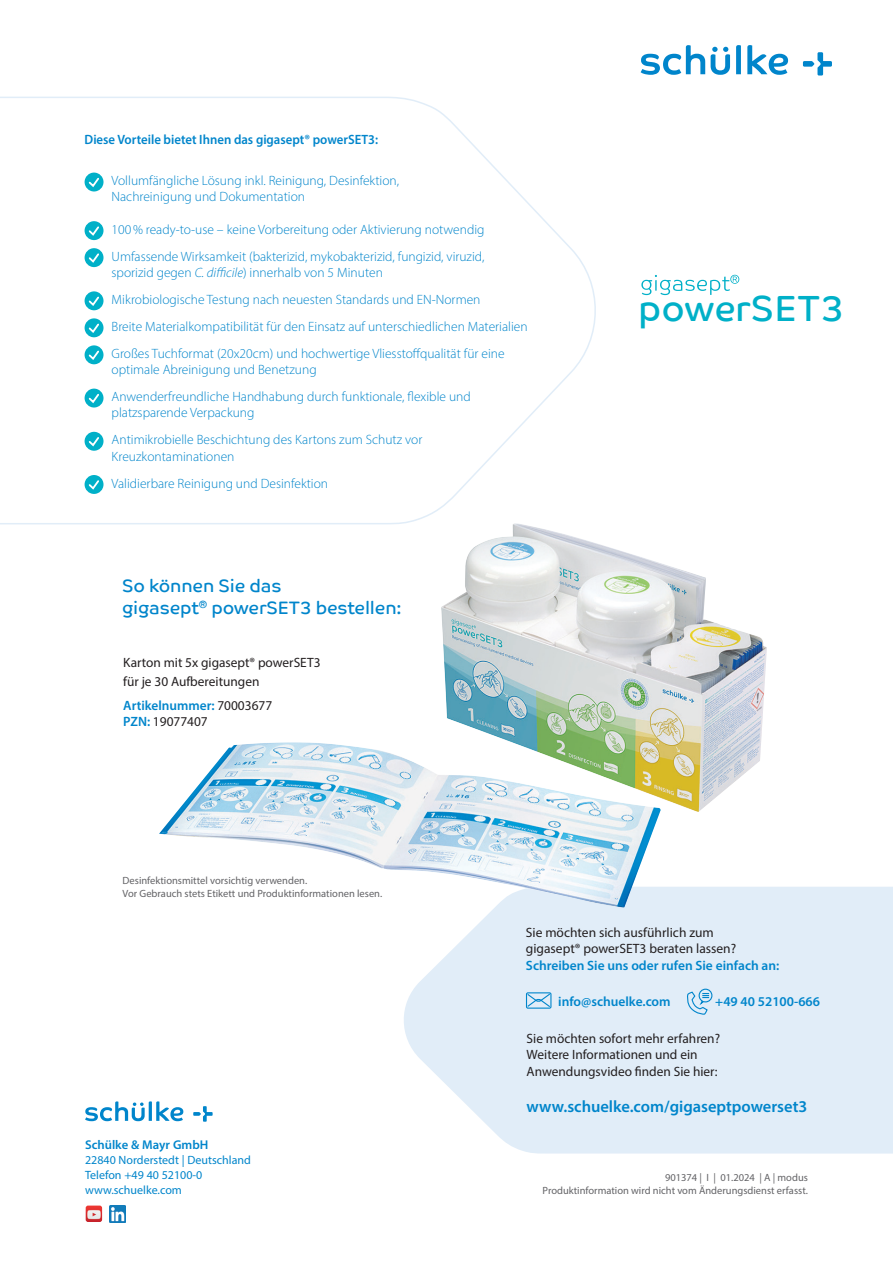
<style>
.page{position:relative;width:893px;height:1263px;background:#fff}
.page>*{position:absolute;margin:0;border:0;box-sizing:border-box;transform-origin:0 0}
.t1{font:36.45px "Co Text";color:#00b0c8}
.t2{font:18px/21.6px "Co Text";letter-spacing:-.01em;color:#0085cb}
.t3{font:600 16.5px "Myriad Pro";color:#0085cb}
.t4{font:300 13.5px/27px "Myriad Pro";color:#0085cb}
.t5{font:13.5px/16.2px "Myriad Pro";color:#231f20}
.t6{font:600 13.5px/16.2px "Myriad Pro";color:#0085cb}
.t7{font:600 13.5px "Myriad Pro";color:#0085cb;scale:.95 1}
.t8{font:600 12.75px "Myriad Pro";color:#0085cb}
.t9{font:12px/15px "Myriad Pro";color:#0085cb}
.t10{font:10.5px/13.5px "Myriad Pro";color:#636366;text-align:right}
.s1{font-style:italic}
.s2{font-weight:400;color:#231f20}
</style>
<div class="page">
<svg style="left:85px;top:1101px;width:98px;height:20px"></svg>
<svg style="left:193px;top:1106px;width:20px;height:16px"></svg>
<img style="left:109px;top:1205px;width:17px;height:17px">
<img style="left:86px;top:1205px;width:16px;height:17px">
<svg style="left:0;top:96px;width:596px;height:429px"></svg>
<div style="left:85px;top:173px;width:19px;height:18px;background:#00b0c8;border-radius:50%"></div>
<svg style="left:87px;top:177px;width:14px;height:12px"></svg>
<svg style="left:85px;top:221px;width:19px;height:19px"></svg>
<svg style="left:87px;top:225px;width:14px;height:12px"></svg>
<svg style="left:85px;top:248px;width:19px;height:19px"></svg>
<svg style="left:87px;top:252px;width:14px;height:12px"></svg>
<svg style="left:85px;top:291px;width:19px;height:19px"></svg>
<svg style="left:87px;top:295px;width:14px;height:12px"></svg>
<svg style="left:85px;top:318px;width:19px;height:19px"></svg>
<svg style="left:87px;top:322px;width:14px;height:12px"></svg>
<svg style="left:85px;top:345px;width:19px;height:19px"></svg>
<svg style="left:87px;top:349px;width:14px;height:12px"></svg>
<div style="left:85px;top:389px;width:19px;height:18px;background:#00b0c8;border-radius:50%"></div>
<svg style="left:87px;top:393px;width:14px;height:12px"></svg>
<svg style="left:85px;top:432px;width:19px;height:19px"></svg>
<svg style="left:87px;top:435px;width:14px;height:13px"></svg>
<svg style="left:85px;top:475px;width:19px;height:19px"></svg>
<svg style="left:87px;top:478px;width:14px;height:13px"></svg>
<svg style="left:404px;top:887px;width:489px;height:266px;background:#e3eef8"></svg>
<svg style="left:525px;top:992px;width:27px;height:17px"></svg>
<svg style="left:686px;top:988px;width:27px;height:28px"></svg>
<img style="left:159px;top:523px;width:608px;height:385px">
<svg style="left:641px;top:275px;width:98px;height:20px"></svg>
<svg style="left:711px;top:47px;width:19px;height:28px"></svg>
<svg style="left:641px;top:45px;width:64px;height:30px"></svg>
<svg style="left:736px;top:45px;width:5px;height:29px"></svg>
<svg style="left:747px;top:45px;width:41px;height:30px"></svg>
<svg style="left:803px;top:52px;width:29px;height:24px"></svg>
<p class="t7" style="left:85px;top:131px;width:310px">Diese Vorteile bietet Ihnen das gigasept® powerSET3:</p>
<p class="t4" style="left:112px;top:172px;width:289px;line-height:16.2px">Vollumfängliche Lösung inkl. Reinigung, Desinfektion,<br>Nachreinigung und Dokumentation</p>
<p class="t4" style="left:112px;top:216px;width:374px">100% ready-to-use – keine Vorbereitung oder Aktivierung notwendig<br>Umfassende Wirksamkeit (bakterizid, mykobakterizid, fungizid, viruzid,</p>
<p class="t4" style="left:112px;top:259px;width:418px">sporizid gegen <span class="s1">C. difficile</span>) innerhalb von 5 Minuten<br>Mikrobiologische Testung nach neuesten Standards und EN-Normen<br>Breite Materialkompatibilität für den Einsatz auf unterschiedlichen Materialien Großes Tuchformat (20x20cm) und hochwertige Vliesstoffqualität für eine</p>
<p class="t4" style="left:112px;top:356px;width:361px">optimale Abreinigung und Benetzung<br>Anwenderfreundliche Handhabung durch funktionale, flexible und</p>
<p class="t4" style="left:112px;top:399px;width:312px">platzsparende Verpackung<br>Antimikrobielle Beschichtung des Kartons zum Schutz vor</p>
<p class="t4" style="left:112px;top:442px;width:218px">Kreuzkontaminationen<br>Validierbare Reinigung und Desinfektion</p>
<h2 class="t2" style="left:122px;top:575px;width:281px">So können Sie das<br>gigasept<sup>®</sup> powerSET3 bestellen:</h2>
<p class="t5" style="left:123px;top:652px;width:199px;line-height:19.5px">Karton mit 5x gigasept® powerSET3 für je 30 Aufbereitungen</p>
<p class="t6" style="left:123px;top:697px;width:150px">Artikelnummer: <span class="s2">70003677<br></span>PZN: <span class="s2">19077407</span></p>
<p class="t10" style="left:123px;top:873px;width:261px;text-align:left">Desinfektionsmittel vorsichtig verwenden.<br>Vor Gebrauch stets Etikett und Produktinformationen lesen.</p>
<h1 class="t1" style="left:638px;top:287px;width:207px">powerSET3</h1>
<p class="t8" style="left:85px;top:1137px;width:125px">Schülke &amp; Mayr GmbH</p>
<p class="t9" style="left:85px;top:1152px;width:167px">22840 Norderstedt | Deutschland<br>Telefon +49 40 52100-0 www.schuelke.com</p>
<p class="t5" style="left:526px;top:924px;width:212px">Sie möchten sich ausführlich zum gigasept® powerSET3 beraten lassen?</p>
<p class="t6" style="left:526px;top:957px;width:255px">Schreiben Sie uns oder rufen Sie einfach an:</p>
<p class="t6" style="left:558px;top:993px;width:114px">info@schuelke.com</p>
<p class="t6" style="left:715px;top:993px;width:106px">+49 40 52100-666</p>
<p class="t5" style="left:527px;top:1030px;width:195px">Sie möchten sofort mehr erfahren?<br>Weitere Informationen und ein<br>Anwendungsvideo finden Sie hier:</p>
<p class="t3" style="left:527px;top:1095px;width:282px">www.schuelke.com/gigaseptpowerset3</p>
<p class="t10" style="left:543px;top:1170px;width:267px">901374 | I | 01.2024 | A | modus<br>Produktinformation wird nicht vom Änderungsdienst erfasst.</p>
</div>
